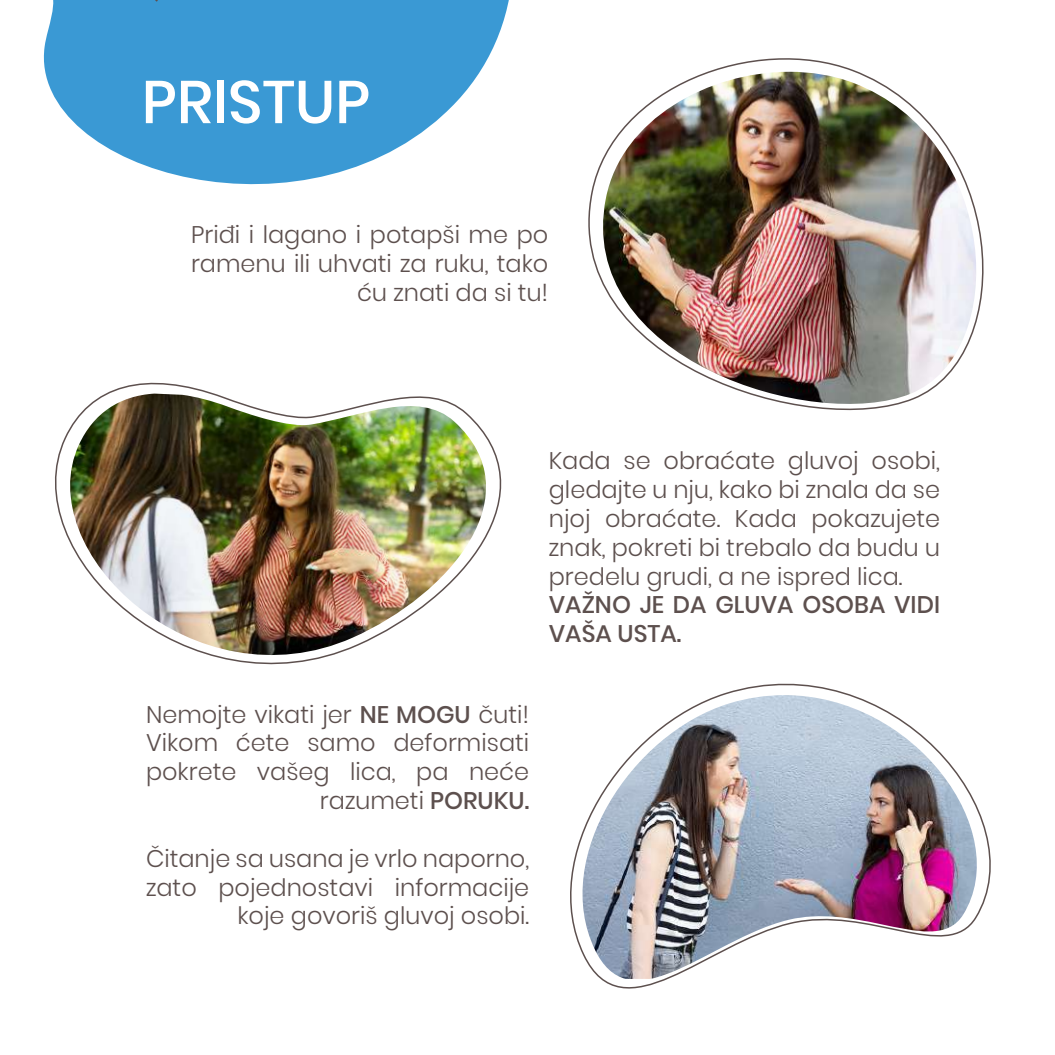
<style>
.page{position:relative;width:1055px;height:1055px;background:#fff}
.page>*{position:absolute;margin:0;border:0;box-sizing:border-box;transform-origin:0 0}
.t1{font:500 60px "Poppins";color:#fff}
.t2{font:300 24px/28.8px "Poppins";color:#5d504e;text-align:right}
.t3{font:500 24px/28.8px "Poppins";color:#5d504e}
.s1{font-weight:500}
</style>
<div class="page">
<svg style="left:43px;top:0;width:466px;height:185px;fill:#3a99d4"></svg>
<img style="left:55px;top:382px;width:447px;height:283px">
<img style="left:588px;top:58px;width:396px;height:353px">
<img style="left:570px;top:683px;width:421px;height:306px">
<svg style="left:43px;top:0;width:274px;height:4px"></svg>
<h1 class="t1" style="left:142px;top:67px;width:230px">PRISTUP</h1>
<p class="t2" style="left:191px;top:220px;width:359px">Priđi i lagano i potapši me po ramenu ili uhvati za ruku, tako ću znati da si tu!</p>
<p class="t2" style="left:549px;top:446px;width:393px;text-align:justify">Kada se obraćate gluvoj osobi, gledajte u nju, kako bi znala da se njoj obraćate. Kada pokazujete znak, pokreti bi trebalo da budu u predelu grudi, a ne ispred lica.</p>
<p class="t3" style="left:549px;top:590px;width:393px">VAŽNO JE DA GLUVA OSOBA VIDI<br>VAŠA USTA.</p>
<p class="t2" style="left:146px;top:700px;width:385px">Nemojte vikati jer <span class="s1">NE MOGU</span> čuti!<br>Vikom ćete samo deformisati pokrete vašeg lica, pa neće razumeti <span class="s1">PORUKU.</span></p>
<p class="t2" style="left:146px;top:844px;width:385px">Čitanje sa usana je vrlo naporno, zato pojednostavi informacije koje govoriš gluvoj osobi.</p>
</div>
